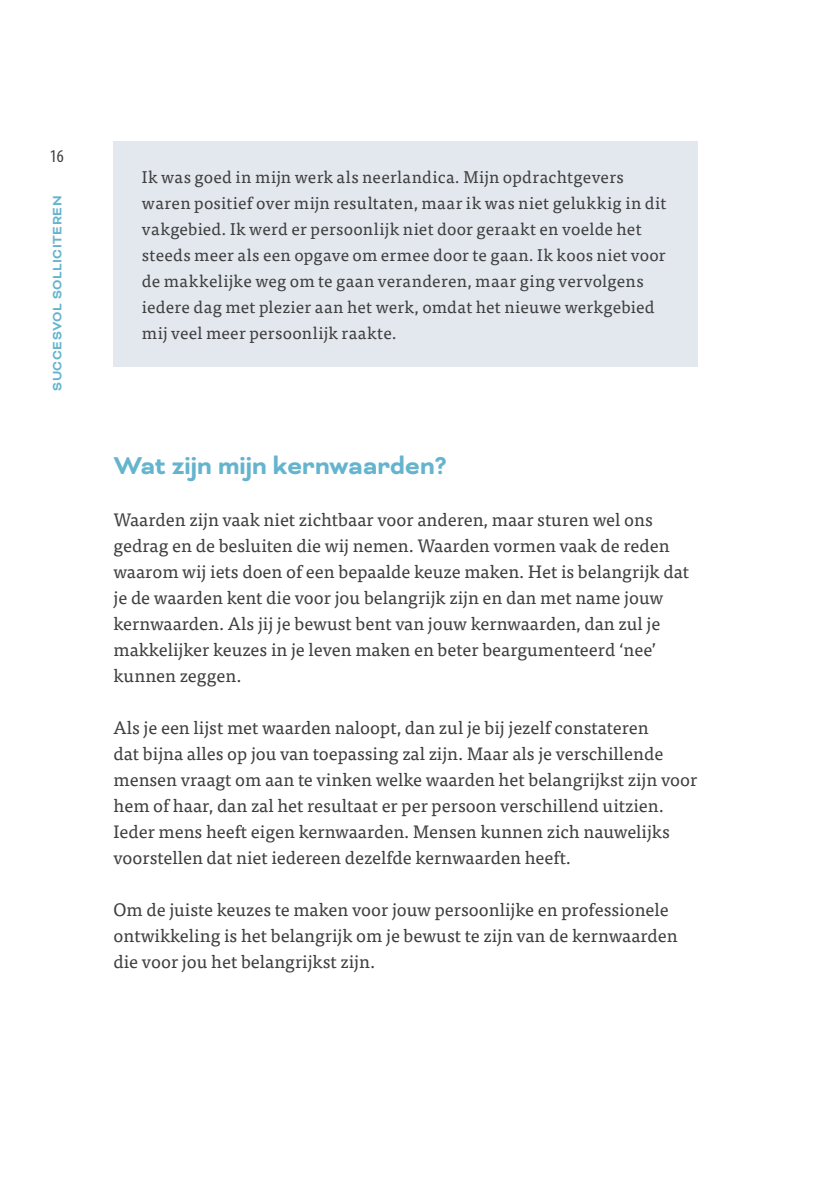
<style>
.page{position:relative;width:840px;height:1191px;background:#fff}
.page>*{position:absolute;margin:0;border:0;box-sizing:border-box;transform-origin:0 0}
.t1{font:700 28px "Bicyclette";color:#65b4ce}
.t2{font:18px/26px "Tisa Pro";color:#3e3e3f}
.t3{font:condensed 18px "Myriad Pro";color:#3e3e3f}
.t4{font:17px/26px "Tisa Pro";letter-spacing:.015em;color:#3e3e3f}
.t5{font:700 14px "Bicyclette";letter-spacing:.04em;color:#65b4ce}
</style>
<div class="page">
<div style="left:113px;top:142px;width:584px;height:225px;background:#e3e8ee"></div>
<p class="t3" style="left:50px;top:145px;width:15px">16</p>
<p class="t5" style="left:49px;top:391px;width:197px;rotate:-90deg">SUCCESVOL SOLLICITEREN</p>
<p class="t4" style="left:142px;top:163px;width:525px">Ik was goed in mijn werk als neerlandica. Mijn opdrachtgevers waren positief over mijn resultaten, maar ik was niet gelukkig in dit vakgebied. Ik werd er persoonlijk niet door geraakt en voelde het steeds meer als een opgave om ermee door te gaan. Ik koos niet voor de makkelijke weg om te gaan veranderen, maar ging vervolgens iedere dag met plezier aan het werk, omdat het nieuwe werkgebied mij veel meer persoonlijk raakte.</p>
<h1 class="t1" style="left:113px;top:449px;width:334px">Wat zijn mijn kernwaarden?</h1>
<p class="t2" style="left:113px;top:506px;width:577px">Waarden zijn vaak niet zichtbaar voor anderen, maar sturen wel ons gedrag en de besluiten die wij nemen. Waarden vormen vaak de reden waarom wij iets doen of een bepaalde keuze maken. Het is belangrijk dat je de waarden kent die voor jou belangrijk zijn en dan met name jouw kernwaarden. Als jij je bewust bent van jouw kernwaarden, dan zul je makkelijker keuzes in je leven maken en beter beargumenteerd ‘nee’ kunnen zeggen.</p>
<p class="t2" style="left:113px;top:714px;width:585px">Als je een lijst met waarden naloopt, dan zul je bij jezelf constateren<br>dat bijna alles op jou van toepassing zal zijn. Maar als je verschillende mensen vraagt om aan te vinken welke waarden het belangrijkst zijn voor hem of haar, dan zal het resultaat er per persoon verschillend uitzien.<br>Ieder mens heeft eigen kernwaarden. Mensen kunnen zich nauwelijks voorstellen dat niet iedereen dezelfde kernwaarden heeft.</p>
<p class="t2" style="left:113px;top:896px;width:565px">Om de juiste keuzes te maken voor jouw persoonlijke en professionele ontwikkeling is het belangrijk om je bewust te zijn van de kernwaarden die voor jou het belangrijkst zijn.</p>
</div>
